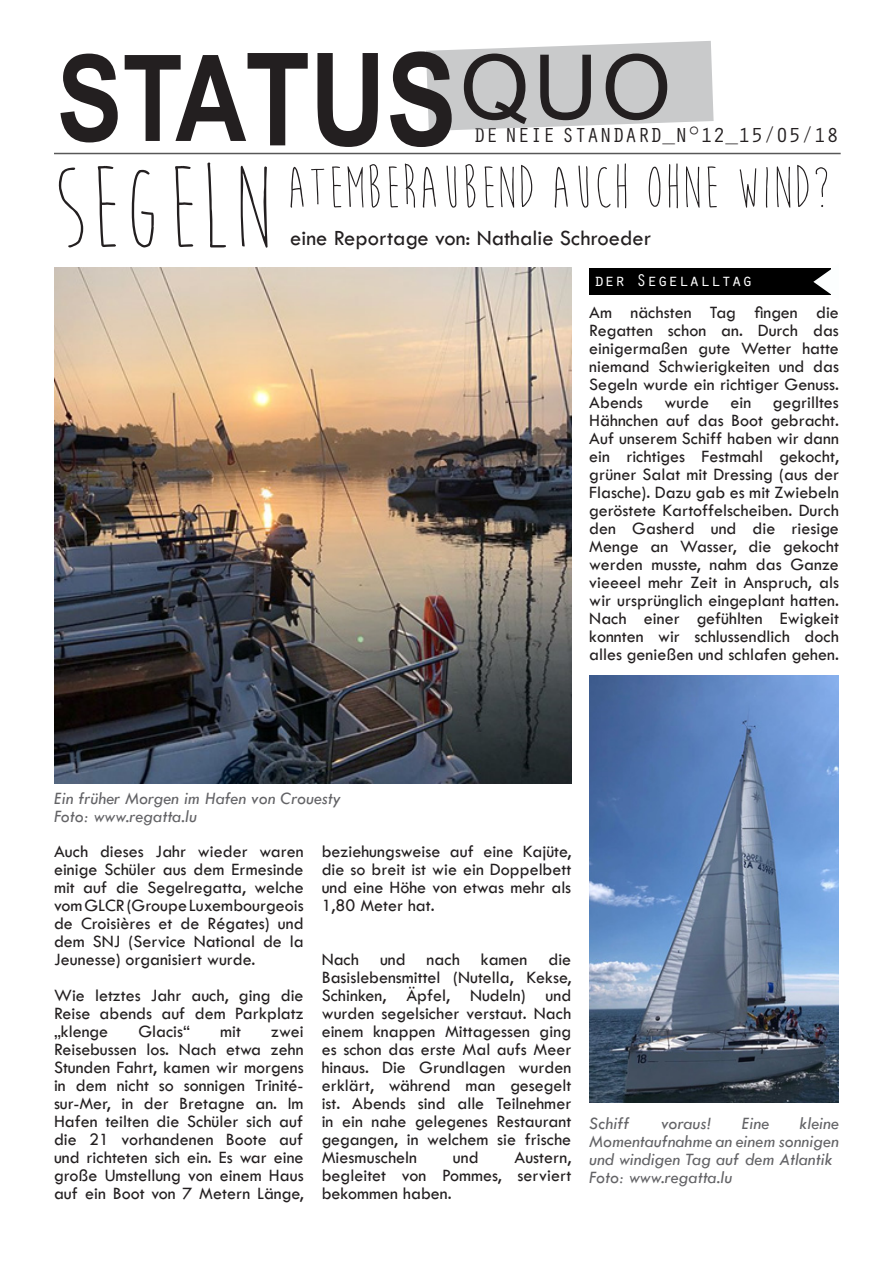
<style>
.page{position:relative;width:893px;height:1263px;background:#fff}
.page>*{position:absolute;margin:0;border:0;box-sizing:border-box;transform-origin:0 0}
.t1{font:700 129px "Arial Narrow";color:#231f20}
.t2{font:121.05px "Moon Flower";color:#231f20}
.t3{font:700 120px "Arial Narrow";color:#231f20}
.t4{font:90px "Arial";color:#231f20}
.t5{font:61.2px "Moon Flower";color:#231f20}
.t6{font:22.5px "Tw Cen";color:#231f20}
.t7{font:21px "Orator Std";color:#231f20}
.t8{font:18px/18px "Tw Cen";color:#231f20;text-align:justify}
.t9{font:italic 18px/18px "Tw Cen";color:#636366;text-align:justify}
.t10{font:17.7px "Orator Std";color:#fff}
</style>
<div class="page">
<svg style="left:426px;top:41px;width:288px;height:90px;background:#cfd0d1"></svg>
<hr style="left:54px;top:153px;width:787px;height:1px;background:#585858">
<img style="left:54px;top:268px;width:517px;height:516px">
<img style="left:589px;top:676px;width:250px;height:426px">
<div style="left:589px;top:268px;width:242px;height:26px;background:#000"></div>
<svg style="left:813px;top:269px;width:18px;height:26px"></svg>
<p class="t3" style="left:57px;top:8px;width:191px">STA</p>
<p class="t1" style="left:245px;top:2px;width:213px">TUS</p>
<p class="t4" style="left:460px;top:25px;width:213px">QUO</p>
<p class="t7" style="left:473px;top:120px;width:367px">DE NEIE STANDARD_N°12_15/05/18</p>
<p class="t2" style="left:54px;top:146px;width:221px">SEGELN</p>
<p class="t5" style="left:287px;top:156px;width:546px">ATEMBERAUBEND AUCH OHNE WIND?</p>
<p class="t6" style="left:290px;top:224px;width:362px">eine Reportage von: Nathalie Schroeder</p>
<p class="t10" style="left:594px;top:268px;width:161px">der Segelalltag</p>
<p class="t8" style="left:589px;top:303px;width:251px">Am nächsten Tag fingen die Regatten schon an. Durch das einigermaßen gute Wetter hatte niemand Schwierigkeiten und das Segeln wurde ein richtiger Genuss.<br>Abends wurde ein gegrilltes Hähnchen auf das Boot gebracht.<br>Auf unserem Schiff haben wir dann ein richtiges Festmahl gekocht, grüner Salat mit Dressing (aus der Flasche). Dazu gab es mit Zwiebeln geröstete Kartoffelscheiben. Durch den Gasherd und die riesige Menge an Wasser, die gekocht werden musste, nahm das Ganze vieeeel mehr Zeit in Anspruch, als wir ursprünglich eingeplant hatten.<br>Nach einer gefühlten Ewigkeit konnten wir schlussendlich doch alles genießen und schlafen gehen.</p>
<p class="t9" style="left:54px;top:789px;width:288px">Ein früher Morgen im Hafen von Crouesty</p>
<p class="t9" style="left:54px;top:807px;width:145px">Foto: www.regatta.lu</p>
<p class="t8" style="left:54px;top:842px;width:251px">Auch dieses Jahr wieder waren einige Schüler aus dem Ermesinde mit auf die Segelregatta, welche vom GLCR (Groupe Luxembourgeois de Croisières et de Régates) und dem SNJ (Service National de la Jeunesse) organisiert wurde.</p>
<p class="t8" style="left:54px;top:986px;width:251px">Wie letztes Jahr auch, ging die Reise abends auf dem Parkplatz „klenge</p>
<p class="t8" style="left:138px;top:1022px;width:53px">Glacis“</p>
<p class="t8" style="left:220px;top:1022px;width:22px">mit</p>
<p class="t8" style="left:54px;top:1022px;width:251px;text-indent:217px">zwei Reisebussen los. Nach etwa zehn Stunden Fahrt, kamen wir morgens in dem nicht so sonnigen Trinité&shy;sur-Mer, in der Bretagne an. Im Hafen teilten die Schüler sich auf die 21 vorhandenen Boote auf und richteten sich ein. Es war eine große Umstellung von einem Haus auf ein Boot von 7 Metern Länge,</p>
<p class="t8" style="left:322px;top:842px;width:251px">beziehungsweise auf eine Kajüte, die so breit ist wie ein Doppelbett und eine Höhe von etwas mehr als 1,80 Meter hat.</p>
<p class="t8" style="left:322px;top:950px;width:251px">Nach und nach kamen die Basislebensmittel (Nutella, Kekse, Schinken, Äpfel, Nudeln) und wurden segelsicher verstaut. Nach einem knappen Mittagessen ging es schon das erste Mal aufs Meer hinaus. Die Grundlagen wurden erklärt, während man gesegelt ist. Abends sind alle Teilnehmer in ein nahe gelegenes Restaurant gegangen, in welchem sie frische Miesmuscheln</p>
<p class="t8" style="left:322px;top:1148px;width:251px;text-indent:193px">Austern, begleitet von Pommes, serviert bekommen haben.</p>
<p class="t8" style="left:453px;top:1148px;width:27px">und</p>
<p class="t9" style="left:589px;top:1114px;width:251px;text-indent:210px">kleine Momentaufnahme an einem sonnigen und windigen Tag auf dem Atlantik</p>
<p class="t9" style="left:589px;top:1168px;width:145px">Foto: www.regatta.lu</p>
<p class="t9" style="left:589px;top:1114px;width:42px">Schiff</p>
<p class="t9" style="left:661px;top:1114px;width:52px">voraus!</p>
<p class="t9" style="left:742px;top:1114px;width:29px">Eine</p>
</div>
